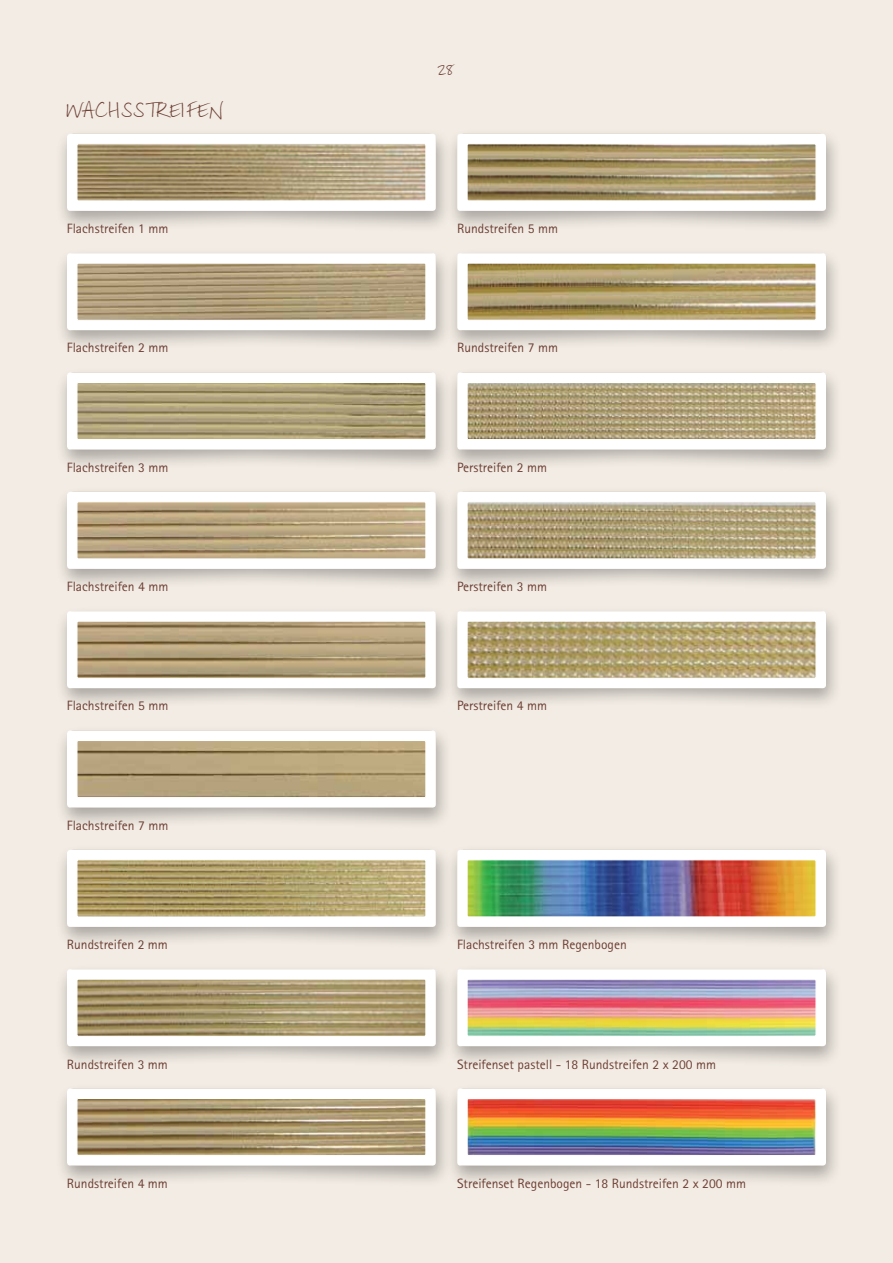
<style>
.page{position:relative;width:893px;height:1263px;background:#f2ece4}
.page>*{position:absolute;margin:0;border:0;box-sizing:border-box;transform-origin:0 0}
.t1{font:18px "lizzielongstocking";color:#6f3f34}
.t2{font:13.5px "Rotis Sans Serif";color:#6f3f34}
.t3{font:13.5px "lizzielongstocking";color:#6f3f34}
</style>
<div class="page">
<div style="left:445px;top:367px;width:397px;height:105px;background:#000;opacity:.3"></div>
<div style="left:457px;top:372px;width:369px;height:78px;background:#fff;border-radius:3px"></div>
<img style="left:468px;top:384px;width:347px;height:54px">
<div style="left:466px;top:382px;width:351px;height:58px;border:1px solid #fff;border-radius:2px"></div>
<div style="left:445px;top:486px;width:397px;height:105px;background:#000;opacity:.3"></div>
<div style="left:457px;top:492px;width:369px;height:77px;background:#fff;border-radius:3px"></div>
<img style="left:468px;top:503px;width:347px;height:54px">
<div style="left:466px;top:501px;width:351px;height:58px;border:1px solid #fff;border-radius:2px"></div>
<div style="left:445px;top:605px;width:397px;height:106px;background:#000;opacity:.3"></div>
<div style="left:457px;top:611px;width:369px;height:77px;background:#fff;border-radius:3px"></div>
<img style="left:468px;top:622px;width:347px;height:55px">
<div style="left:466px;top:620px;width:351px;height:59px;border:1px solid #fff;border-radius:2px"></div>
<div style="left:55px;top:844px;width:397px;height:105px;background:#000;opacity:.3"></div>
<div style="left:67px;top:850px;width:369px;height:77px;background:#fff;border-radius:3px"></div>
<img style="left:78px;top:861px;width:346px;height:54px">
<div style="left:76px;top:859px;width:350px;height:58px;border:1px solid #fff;border-radius:2px"></div>
<div style="left:55px;top:963px;width:397px;height:106px;background:#000;opacity:.3"></div>
<div style="left:67px;top:969px;width:369px;height:77px;background:#fff;border-radius:3px"></div>
<img style="left:78px;top:980px;width:346px;height:55px">
<div style="left:76px;top:978px;width:350px;height:59px;border:1px solid #fff;border-radius:2px"></div>
<div style="left:55px;top:1083px;width:397px;height:105px;background:#000;opacity:.3"></div>
<div style="left:67px;top:1088px;width:369px;height:77px;background:#fff;border-radius:3px"></div>
<img style="left:78px;top:1100px;width:346px;height:54px">
<div style="left:76px;top:1098px;width:350px;height:58px;border:1px solid #fff;border-radius:2px"></div>
<div style="left:445px;top:128px;width:397px;height:105px;background:#000;opacity:.3"></div>
<div style="left:457px;top:134px;width:369px;height:77px;background:#fff;border-radius:3px"></div>
<img style="left:468px;top:145px;width:347px;height:54px">
<div style="left:466px;top:143px;width:351px;height:58px;border:1px solid #fff;border-radius:2px"></div>
<div style="left:445px;top:247px;width:397px;height:106px;background:#000;opacity:.3"></div>
<div style="left:457px;top:253px;width:369px;height:77px;background:#fff;border-radius:3px"></div>
<img style="left:468px;top:265px;width:347px;height:54px">
<div style="left:466px;top:263px;width:351px;height:58px;border:1px solid #fff;border-radius:2px"></div>
<div style="left:445px;top:844px;width:397px;height:105px;background:#000;opacity:.3"></div>
<div style="left:457px;top:850px;width:369px;height:77px;background:#fff;border-radius:3px"></div>
<img style="left:468px;top:861px;width:347px;height:54px">
<div style="left:466px;top:859px;width:351px;height:58px;border:1px solid #fff;border-radius:2px"></div>
<div style="left:445px;top:963px;width:397px;height:106px;background:#000;opacity:.3"></div>
<div style="left:457px;top:969px;width:369px;height:77px;background:#fff;border-radius:3px"></div>
<img style="left:468px;top:980px;width:347px;height:55px">
<div style="left:466px;top:978px;width:351px;height:59px;border:1px solid #fff;border-radius:2px"></div>
<div style="left:445px;top:1083px;width:397px;height:105px;background:#000;opacity:.3"></div>
<div style="left:457px;top:1088px;width:369px;height:77px;background:#fff;border-radius:3px"></div>
<img style="left:468px;top:1100px;width:347px;height:54px">
<div style="left:466px;top:1098px;width:351px;height:58px;border:1px solid #fff;border-radius:2px"></div>
<div style="left:55px;top:247px;width:397px;height:106px;background:#000;opacity:.3"></div>
<div style="left:67px;top:253px;width:369px;height:77px;background:#fff;border-radius:3px"></div>
<img style="left:78px;top:265px;width:346px;height:54px">
<div style="left:76px;top:263px;width:350px;height:58px;border:1px solid #fff;border-radius:2px"></div>
<div style="left:55px;top:367px;width:397px;height:105px;background:#000;opacity:.3"></div>
<div style="left:67px;top:372px;width:369px;height:78px;background:#fff;border-radius:3px"></div>
<img style="left:78px;top:384px;width:346px;height:54px">
<div style="left:76px;top:382px;width:350px;height:58px;border:1px solid #fff;border-radius:2px"></div>
<div style="left:55px;top:486px;width:397px;height:105px;background:#000;opacity:.3"></div>
<div style="left:67px;top:492px;width:369px;height:77px;background:#fff;border-radius:3px"></div>
<img style="left:78px;top:503px;width:346px;height:54px">
<div style="left:76px;top:501px;width:350px;height:58px;border:1px solid #fff;border-radius:2px"></div>
<div style="left:55px;top:605px;width:397px;height:106px;background:#000;opacity:.3"></div>
<div style="left:67px;top:611px;width:369px;height:77px;background:#fff;border-radius:3px"></div>
<img style="left:78px;top:622px;width:346px;height:55px">
<div style="left:76px;top:620px;width:350px;height:59px;border:1px solid #fff;border-radius:2px"></div>
<div style="left:55px;top:725px;width:397px;height:105px;background:#000;opacity:.3"></div>
<div style="left:67px;top:730px;width:369px;height:77px;background:#fff;border-radius:3px"></div>
<img style="left:78px;top:742px;width:346px;height:54px">
<div style="left:76px;top:740px;width:350px;height:58px;border:1px solid #fff;border-radius:2px"></div>
<div style="left:55px;top:128px;width:397px;height:105px;background:#000;opacity:.3"></div>
<div style="left:67px;top:134px;width:369px;height:77px;background:#fff;border-radius:3px"></div>
<img style="left:78px;top:145px;width:346px;height:54px">
<div style="left:76px;top:143px;width:350px;height:58px;border:1px solid #fff;border-radius:2px"></div>
<p class="t3" style="left:438px;top:63px;width:19px">28</p>
<h1 class="t1" style="left:67px;top:100px;width:158px">WACHSSTREIFEN</h1>
<p class="t2" style="left:67px;top:221px;width:103px">Flachstreifen 1 mm</p>
<p class="t2" style="left:457px;top:221px;width:102px">Rundstreifen 5 mm</p>
<p class="t2" style="left:67px;top:340px;width:103px">Flachstreifen 2 mm</p>
<p class="t2" style="left:457px;top:340px;width:102px">Rundstreifen 7 mm</p>
<p class="t2" style="left:67px;top:459px;width:103px">Flachstreifen 3 mm</p>
<p class="t2" style="left:457px;top:459px;width:91px">Perstreifen 2 mm</p>
<p class="t2" style="left:67px;top:579px;width:103px">Flachstreifen 4 mm</p>
<p class="t2" style="left:457px;top:579px;width:91px">Perstreifen 3 mm</p>
<p class="t2" style="left:67px;top:698px;width:103px">Flachstreifen 5 mm</p>
<p class="t2" style="left:457px;top:698px;width:91px">Perstreifen 4 mm</p>
<p class="t2" style="left:67px;top:817px;width:103px">Flachstreifen 7 mm</p>
<p class="t2" style="left:67px;top:937px;width:102px">Rundstreifen 2 mm</p>
<p class="t2" style="left:457px;top:937px;width:171px">Flachstreifen 3 mm Regenbogen</p>
<p class="t2" style="left:67px;top:1056px;width:102px">Rundstreifen 3 mm</p>
<p class="t2" style="left:457px;top:1056px;width:260px">Streifenset pastell - 18 Rundstreifen 2 x 200 mm</p>
<p class="t2" style="left:67px;top:1175px;width:102px">Rundstreifen 4 mm</p>
<p class="t2" style="left:457px;top:1175px;width:290px">Streifenset Regenbogen - 18 Rundstreifen 2 x 200 mm</p>
</div>
